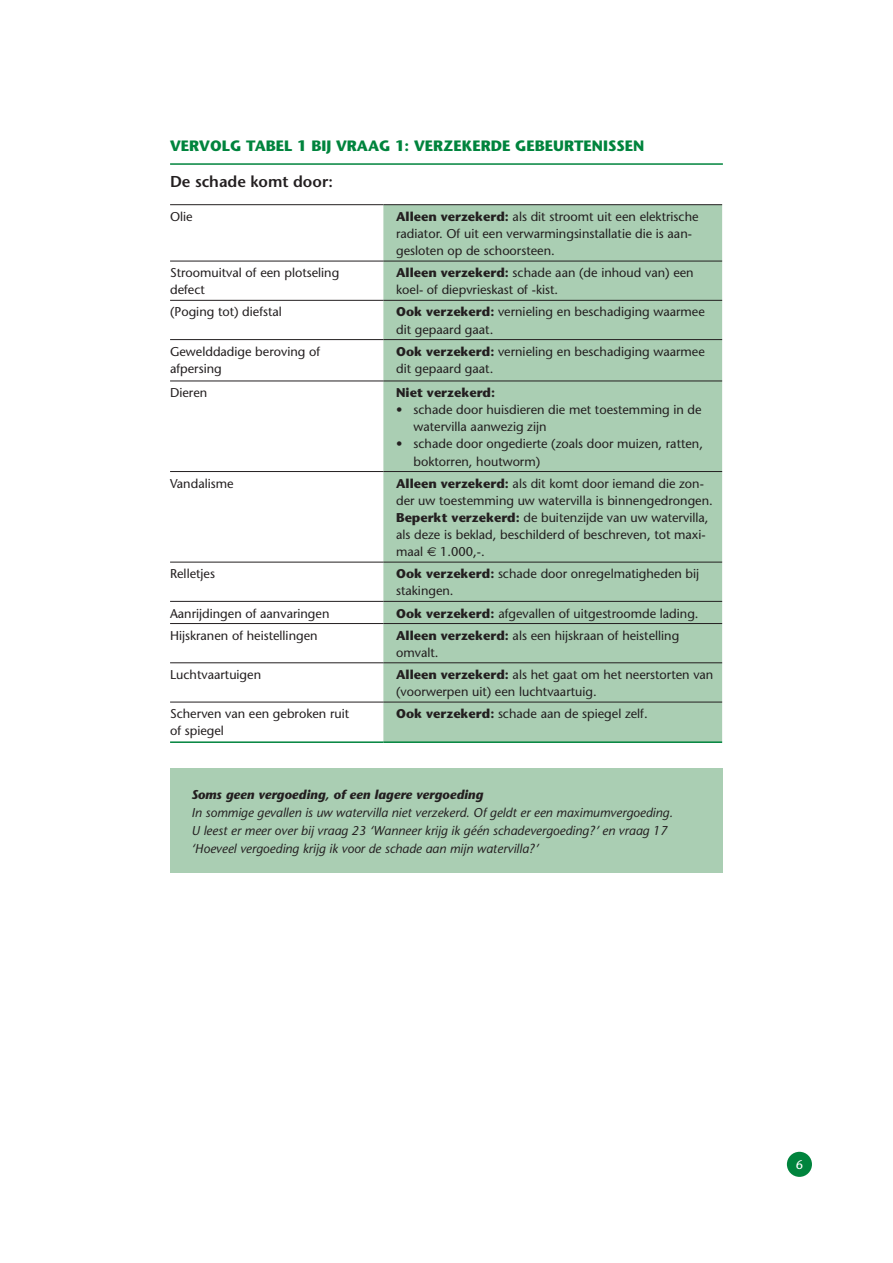
<style>
.page{position:relative;width:893px;height:1263px;background:#fff}
.page>*{position:absolute;margin:0;border:0;box-sizing:border-box;transform-origin:0 0}
.Tussen_kopje_bij_tab{font:600 15.75px "Stone Sans";color:#231f20}
.Tussenkopje_met_lijn{font:700 15px "Stone Sans";color:#00843d}
.Body{font:12.75px/17.1px "Stone Sans";color:#231f20}
.Italic{font:italic 12.75px "Stone Sans";color:#231f20}
.Bold_Italic{font:italic 700 12.75px "Stone Sans";color:#231f20}
.Body-2{font:700 12.75px "Stone Sans";color:#231f20}
.Body-3{font:12.75px "Stone Sans";color:#fff}
.s1{font-weight:700}
.s2{font-family:"Euro Sans"}
</style>
<div class="page">
<div style="left:787px;top:1152px;width:25px;height:25px;background:#00843d;border-radius:50%"></div>
<div style="left:170px;top:769px;width:553px;height:104px;background:#aaceb3"></div>
<hr style="left:170px;top:163px;width:553px;height:2px;background:#00843d">
<div style="left:383px;top:205px;width:339px;height:536px;background:#aaceb3"></div>
<hr style="left:170px;top:204px;width:213px;height:1px;background:#231f20">
<hr style="left:383px;top:204px;width:339px;height:1px;background:#231f20">
<hr style="left:170px;top:261px;width:213px;height:1px;background:#231f20">
<hr style="left:383px;top:261px;width:339px;height:1px;background:#231f20">
<hr style="left:170px;top:300px;width:213px;height:1px;background:#231f20">
<hr style="left:383px;top:300px;width:339px;height:1px;background:#231f20">
<hr style="left:170px;top:339px;width:213px;height:1px;background:#231f20">
<hr style="left:383px;top:339px;width:339px;height:1px;background:#231f20">
<hr style="left:170px;top:381px;width:213px;height:1px;background:#231f20">
<hr style="left:383px;top:381px;width:339px;height:1px;background:#231f20">
<hr style="left:170px;top:471px;width:213px;height:1px;background:#231f20">
<hr style="left:383px;top:471px;width:339px;height:1px;background:#231f20">
<hr style="left:170px;top:562px;width:213px;height:1px;background:#231f20">
<hr style="left:383px;top:562px;width:339px;height:1px;background:#231f20">
<hr style="left:170px;top:601px;width:213px;height:1px;background:#231f20">
<hr style="left:383px;top:601px;width:339px;height:1px;background:#231f20">
<hr style="left:170px;top:623px;width:213px;height:1px;background:#231f20">
<hr style="left:383px;top:623px;width:339px;height:1px;background:#231f20">
<hr style="left:170px;top:662px;width:213px;height:1px;background:#231f20">
<hr style="left:383px;top:662px;width:339px;height:1px;background:#231f20">
<hr style="left:170px;top:741px;width:213px;height:2px;background:#00843d">
<hr style="left:383px;top:741px;width:339px;height:2px;background:#00843d">
<hr style="left:170px;top:702px;width:213px;height:1px;background:#231f20">
<hr style="left:383px;top:702px;width:339px;height:1px;background:#231f20">
<p class="Tussenkopje_met_lijn" style="left:170px;top:136px;width:476px">VERVOLG TABEL 1 BIJ VRAAG 1: VERZEKERDE GEBEURTENISSEN</p>
<p class="Tussen_kopje_bij_tab" style="left:170px;top:171px;width:164px">De schade komt door:</p>
<p class="Body" style="left:170px;top:208px;width:24px">Olie</p>
<p class="Body" style="left:396px;top:208px;width:304px"><span class="s1">Alleen verzekerd:</span> als dit stroomt uit een elektrische radiator. Of uit een verwarmingsinstallatie die is aan&shy;gesloten op de schoorsteen.</p>
<p class="Body" style="left:170px;top:264px;width:171px">Stroomuitval of een plotseling</p>
<p class="Body" style="left:170px;top:281px;width:36px">defect</p>
<p class="Body" style="left:396px;top:264px;width:299px"><span class="s1">Alleen verzekerd:</span> schade aan (de inhoud van) een koel- of diepvrieskast of -kist.</p>
<p class="Body" style="left:170px;top:303px;width:113px">(Poging tot) diefstal</p>
<p class="Body" style="left:396px;top:303px;width:310px"><span class="s1">Ook verzekerd:</span> vernieling en beschadiging waarmee dit gepaard gaat.</p>
<p class="Body" style="left:170px;top:343px;width:152px">Gewelddadige beroving of</p>
<p class="Body" style="left:170px;top:360px;width:53px">afpersing</p>
<p class="Body" style="left:396px;top:343px;width:310px"><span class="s1">Ook verzekerd:</span> vernieling en beschadiging waarmee dit gepaard gaat.</p>
<p class="Body" style="left:170px;top:384px;width:39px">Dieren</p>
<p class="Body-2" style="left:396px;top:385px;width:100px">Niet verzekerd:</p>
<p class="Body" style="left:413px;top:401px;width:290px;text-indent:-17px">• schade door huisdieren die met toestemming in de watervilla aanwezig zijn</p>
<p class="Body" style="left:413px;top:435px;width:291px;text-indent:-17px">• schade door ongedierte (zoals door muizen, ratten, boktorren, houtworm)</p>
<p class="Body" style="left:170px;top:475px;width:65px">Vandalisme</p>
<p class="Body" style="left:396px;top:475px;width:318px"><span class="s1">Alleen verzekerd:</span> als dit komt door iemand die zon&shy;der uw toestemming uw watervilla is binnengedrongen.</p>
<p class="Body" style="left:396px;top:509px;width:314px"><span class="s1">Beperkt verzekerd:</span> de buitenzijde van uw watervilla, als deze is beklad, beschilderd of beschreven, tot maxi&shy;maal <span class="s2">€</span> 1.000,-.</p>
<p class="Body" style="left:170px;top:565px;width:46px">Relletjes</p>
<p class="Body" style="left:396px;top:565px;width:305px"><span class="s1">Ook verzekerd:</span> schade door onregelmatigheden bij stakingen.</p>
<p class="Body" style="left:170px;top:604px;width:161px">Aanrijdingen of aanvaringen</p>
<p class="Body" style="left:396px;top:604px;width:304px"><span class="s1">Ook verzekerd:</span> afgevallen of uitgestroomde lading.</p>
<p class="Body" style="left:170px;top:626px;width:149px">Hijskranen of heistellingen</p>
<p class="Body" style="left:396px;top:627px;width:285px"><span class="s1">Alleen verzekerd:</span> als een hijskraan of heistelling omvalt.</p>
<p class="Body" style="left:170px;top:666px;width:93px">Luchtvaartuigen</p>
<p class="Body" style="left:396px;top:666px;width:319px"><span class="s1">Alleen verzekerd:</span> als het gaat om het neerstorten van (voorwerpen uit) een luchtvaartuig.</p>
<p class="Body" style="left:170px;top:705px;width:181px">Scherven van een gebroken ruit</p>
<p class="Body" style="left:170px;top:722px;width:55px">of spiegel</p>
<p class="Body" style="left:396px;top:705px;width:253px"><span class="s1">Ook verzekerd:</span> schade aan de spiegel zelf.</p>
<p class="Bold_Italic" style="left:191px;top:786px;width:293px">Soms geen vergoeding, of een lagere vergoeding</p>
<p class="Italic" style="left:191px;top:804px;width:483px">In sommige gevallen is uw watervilla niet verzekerd. Of geldt er een maximumvergoeding.</p>
<p class="Italic" style="left:191px;top:822px;width:478px">U leest er meer over bij vraag 23 ‘Wanneer krijg ik géén schadevergoeding?’ en vraag 17</p>
<p class="Italic" style="left:191px;top:840px;width:348px">‘Hoeveel vergoeding krijg ik voor de schade aan mijn watervilla?’</p>
<p class="Body-3" style="left:796px;top:1156px;width:9px">6</p>
</div>
